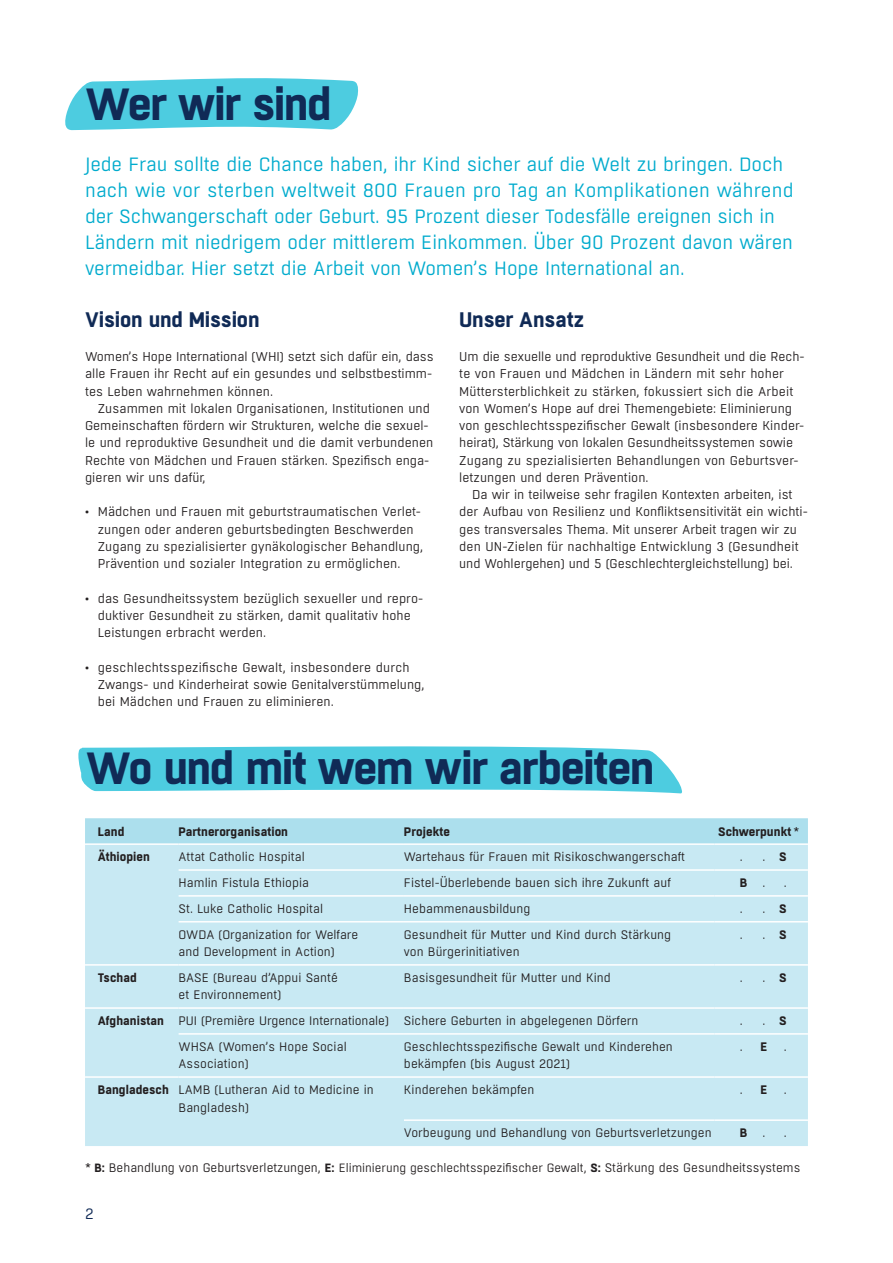
<style>
.page{position:relative;width:893px;height:1263px;background:#fff}
.page>*{position:absolute;margin:0;border:0;box-sizing:border-box;transform-origin:0 0}
.t1{font:700 45px "Boxed";letter-spacing:-.035em;color:#102a56}
.t2{font:700 21px "Boxed";letter-spacing:-.01em;color:#102a56}
.t3{font:19.2px/26px "Boxed";letter-spacing:-.005em;color:#00abcd}
.t4{font:15px "Boxed";color:#102a56}
.t5{font:12.75px/17.2px "Boxed";letter-spacing:.005em;color:#231f20}
.t6{font:12.3px/17.2px "Boxed";letter-spacing:.005em;color:#231f20}
.t7{font:700 12.3px "Boxed";letter-spacing:.005em;color:#231f20}
.s1{font-weight:400;font-size:12px}
.s2{font-weight:700}
.s3{font-size:12px}
.s4{font-weight:700;font-size:12px}
</style>
<div class="page">
<svg style="left:78px;top:746px;width:604px;height:48px;background:#63d2e3"></svg>
<svg style="left:65px;top:78px;width:294px;height:52px;background:#60d1e3"></svg>
<div style="left:85px;top:818px;width:723px;height:25px;background:#acdfed"></div>
<div style="left:85px;top:845px;width:723px;height:301px;background:#c8e9f3"></div>
<hr style="left:85px;top:1076px;width:94px;height:2px;background:#fff">
<hr style="left:179px;top:869px;width:225px;height:2px;background:#fff">
<hr style="left:404px;top:869px;width:310px;height:2px;background:#fff">
<hr style="left:714px;top:869px;width:94px;height:2px;background:#fff">
<hr style="left:179px;top:895px;width:225px;height:2px;background:#fff">
<hr style="left:404px;top:895px;width:310px;height:2px;background:#fff">
<hr style="left:714px;top:895px;width:94px;height:2px;background:#fff">
<hr style="left:179px;top:921px;width:225px;height:1px;background:#fff">
<hr style="left:404px;top:921px;width:310px;height:1px;background:#fff">
<hr style="left:714px;top:921px;width:94px;height:1px;background:#fff">
<hr style="left:85px;top:964px;width:94px;height:2px;background:#fff">
<hr style="left:179px;top:964px;width:225px;height:2px;background:#fff">
<hr style="left:404px;top:964px;width:310px;height:2px;background:#fff">
<hr style="left:714px;top:964px;width:94px;height:2px;background:#fff">
<hr style="left:179px;top:1033px;width:225px;height:2px;background:#fff">
<hr style="left:404px;top:1033px;width:310px;height:2px;background:#fff">
<hr style="left:714px;top:1033px;width:94px;height:2px;background:#fff">
<hr style="left:179px;top:1076px;width:225px;height:2px;background:#fff">
<hr style="left:404px;top:1076px;width:310px;height:2px;background:#fff">
<hr style="left:714px;top:1076px;width:94px;height:2px;background:#fff">
<hr style="left:85px;top:1007px;width:94px;height:2px;background:#fff">
<hr style="left:179px;top:1007px;width:225px;height:2px;background:#fff">
<hr style="left:404px;top:1007px;width:310px;height:2px;background:#fff">
<hr style="left:714px;top:1007px;width:94px;height:2px;background:#fff">
<hr style="left:404px;top:1119px;width:310px;height:2px;background:#fff">
<hr style="left:714px;top:1119px;width:94px;height:2px;background:#fff">
<h1 class="t1" style="left:85px;top:74px;width:248px">Wer wir sind</h1>
<p class="t3" style="left:85px;top:152px;width:710px">Jede Frau sollte die Chance haben, ihr Kind sicher auf die Welt zu bringen. Doch nach wie vor sterben weltweit 800 Frauen pro Tag an Komplikationen während der Schwangerschaft oder Geburt. 95 Prozent dieser Todesfälle ereignen sich in Ländern mit niedrigem oder mittlerem Einkommen. Über 90 Prozent davon wären vermeidbar. Hier setzt die Arbeit von Women’s Hope International an.</p>
<h2 class="t2" style="left:85px;top:305px;width:176px">Vision und Mission</h2>
<p class="t5" style="left:85px;top:348px;width:350px;text-align:justify">Women’s Hope International (WHI) setzt sich dafür ein, dass alle Frauen ihr Recht auf ein gesundes und selbstbestimm&shy;tes Leben wahrnehmen können.</p>
<p class="t5" style="left:85px;top:400px;width:350px;text-indent:13px">Zusammen mit lokalen Organisationen, Institutionen und Gemeinschaften fördern wir Strukturen, welche die sexuel-- le und reproduktive Gesundheit und die damit verbundenen Rechte von Mädchen und Frauen stärken. Spezifisch enga&shy;gieren wir uns dafür,</p>
<p class="t5" style="left:98px;top:503px;width:327px;text-indent:-13px">• Mädchen und Frauen mit geburtstraumatischen Verlet&shy;zungen oder anderen geburtsbedingten Beschwerden Zugang zu spezialisierter gynäkologischer Behandlung, Prävention und sozialer Integration zu ermöglichen.</p>
<p class="t5" style="left:98px;top:590px;width:327px;text-indent:-13px">• das Gesundheitssystem bezüglich sexueller und repro&shy;duktiver Gesundheit zu stärken, damit qualitativ hohe<br>Leistungen erbracht werden.</p>
<p class="t5" style="left:98px;top:659px;width:328px;text-indent:-13px">• geschlechtsspezifische Gewalt, insbesondere durch<br>Zwangs- und Kinderheirat sowie Genitalverstümmelung, bei Mädchen und Frauen zu eliminieren.</p>
<h2 class="t2" style="left:459px;top:305px;width:126px">Unser Ansatz</h2>
<p class="t5" style="left:459px;top:348px;width:347px">Um die sexuelle und reproduktive Gesundheit und die Rech&shy;te von Frauen und Mädchen in Ländern mit sehr hoher Müttersterblichkeit zu stärken, fokussiert sich die Arbeit von Women’s Hope auf drei Themengebiete: Eliminierung von geschlechtsspezifischer Gewalt (insbesondere Kinder&shy;heirat), Stärkung von lokalen Gesundheitssystemen sowie Zugang zu spezialisierten Behandlungen von Geburtsver&shy;letzungen und deren Prävention.</p>
<p class="t5" style="left:459px;top:486px;width:350px;text-indent:13px">Da wir in teilweise sehr fragilen Kontexten arbeiten, ist der Aufbau von Resilienz und Konfliktsensitivität ein wichti&shy;ges transversales Thema. Mit unserer Arbeit tragen wir zu den UN-Zielen für nachhaltige Entwicklung 3 (Gesundheit und Wohlergehen) und 5 (Geschlechtergleichstellung) bei.</p>
<h1 class="t1" style="left:86px;top:738px;width:570px">Wo und mit wem wir arbeiten</h1>
<p class="t7" style="left:98px;top:823px;width:28px">Land</p>
<p class="t7" style="left:179px;top:823px;width:111px">Partnerorganisation</p>
<p class="t7" style="left:404px;top:823px;width:48px">Projekte</p>
<p class="t7" style="left:718px;top:823px;width:83px">Schwerpunkt <span class="s1">*</span></p>
<p class="t7" style="left:98px;top:849px;width:54px">Äthiopien</p>
<p class="t6" style="left:179px;top:849px;width:128px">Attat Catholic Hospital</p>
<p class="t6" style="left:404px;top:849px;width:283px">Wartehaus für Frauen mit Risikoschwangerschaft</p>
<p class="t6" style="left:740px;top:849px;width:4px">.</p>
<p class="t6" style="left:763px;top:849px;width:26px">. <span class="s2">S</span></p>
<p class="t6" style="left:179px;top:874px;width:132px">Hamlin Fistula Ethiopia</p>
<p class="t6" style="left:404px;top:874px;width:268px">Fistel-Überlebende bauen sich ihre Zukunft auf</p>
<p class="t6" style="left:740px;top:874px;width:48px"><span class="s2">B</span>. .</p>
<p class="t6" style="left:179px;top:900px;width:146px">St. Luke Catholic Hospital</p>
<p class="t6" style="left:404px;top:900px;width:128px">Hebammenausbildung</p>
<p class="t6" style="left:740px;top:900px;width:4px">.</p>
<p class="t6" style="left:763px;top:900px;width:26px">. <span class="s2">S</span></p>
<p class="t6" style="left:179px;top:926px;width:181px">OWDA (Organization for Welfare and Development in Action)</p>
<p class="t6" style="left:404px;top:926px;width:269px">Gesundheit für Mutter und Kind durch Stärkung von Bürgerinitiativen</p>
<p class="t6" style="left:740px;top:926px;width:4px">.</p>
<p class="t6" style="left:763px;top:926px;width:26px">. <span class="s2">S</span></p>
<p class="t7" style="left:98px;top:969px;width:41px">Tschad</p>
<p class="t6" style="left:179px;top:969px;width:161px">BASE (Bureau d’Appui Santé et Environnement)</p>
<p class="t6" style="left:404px;top:969px;width:208px">Basisgesundheit für Mutter und Kind</p>
<p class="t6" style="left:740px;top:969px;width:4px">.</p>
<p class="t6" style="left:763px;top:969px;width:26px">. <span class="s2">S</span></p>
<p class="t6" style="left:98px;top:1012px;width:542px"><span class="s2">Afghanistan</span> PUI (Première Urgence Internationale) Sichere Geburten in abgelegenen Dörfern</p>
<p class="t6" style="left:740px;top:1012px;width:4px">.</p>
<p class="t6" style="left:763px;top:1012px;width:26px">. <span class="s2">S</span></p>
<p class="t6" style="left:179px;top:1038px;width:170px">WHSA (Women’s Hope Social<br>Association)</p>
<p class="t6" style="left:404px;top:1038px;width:270px">Geschlechtsspezifische Gewalt und Kinderehen bekämpfen (bis August 2021)</p>
<p class="t6" style="left:740px;top:1038px;width:4px">.</p>
<p class="t7" style="left:761px;top:1038px;width:8px">E</p>
<p class="t6" style="left:784px;top:1038px;width:4px">.</p>
<p class="t6" style="left:179px;top:1081px;width:197px;text-indent:-81px"><span class="s2">Bangladesch</span> LAMB (Lutheran Aid to Medicine in<br>Bangladesh)</p>
<p class="t6" style="left:404px;top:1081px;width:132px">Kinderehen bekämpfen</p>
<p class="t6" style="left:740px;top:1081px;width:4px">.</p>
<p class="t7" style="left:761px;top:1082px;width:8px">E</p>
<p class="t6" style="left:784px;top:1081px;width:4px">.</p>
<p class="t6" style="left:404px;top:1125px;width:309px">Vorbeugung und Behandlung von Geburtsverletzungen</p>
<p class="t6" style="left:740px;top:1125px;width:48px"><span class="s2">B</span>. .</p>
<p class="t6" style="left:85px;top:1159px;width:717px"><span class="s3">*</span> <span class="s4">B:</span> Behandlung von Geburtsverletzungen, <span class="s4">E:</span> <span class="s3">Eliminierung geschlechtsspezifischer Gewalt,</span> <span class="s4">S:</span> Stärkung des Gesundheitssystems</p>
<p class="t4" style="left:85px;top:1204px;width:10px">2</p>
</div>
